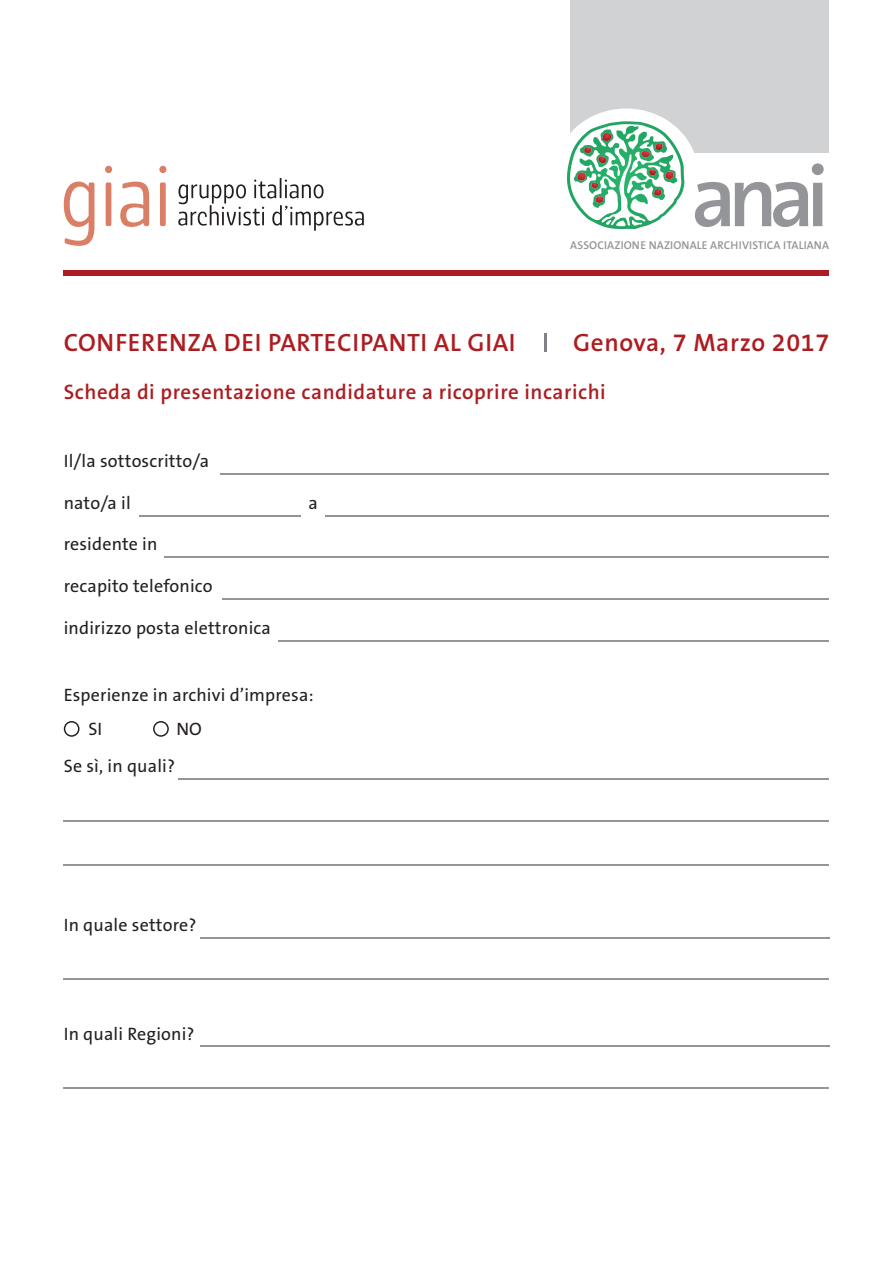
<style>
.page{position:relative;width:893px;height:1263px;background:#fff}
.page>*{position:absolute;margin:0;border:0;box-sizing:border-box;transform-origin:0 0}
.t1{font:600 87.3px "The Sans B6";color:#939598}
.t2{font:600 25.2px "The Sans B6";letter-spacing:.025em;color:#ac1d21}
.t3{font:600 21px "The Sans B6";letter-spacing:.025em;color:#ac1d21}
.t4{font:18px/33.3px "The Sans B5 Plain";letter-spacing:.01em;color:#231f20}
.t5{font:600 11.4px "The Sans B6";letter-spacing:.01em;color:#939598}
</style>
<div class="page">
<div style="left:571px;top:0;width:258px;height:153px;background:#d1d2d4"></div>
<svg style="left:567px;top:108px;width:127px;height:122px"></svg>
<div style="left:64px;top:270px;width:765px;height:5px;background:#ac1d21"></div>
<svg style="left:64px;top:182px;width:30px;height:64px"></svg>
<svg style="left:105px;top:166px;width:7px;height:60px"></svg>
<svg style="left:120px;top:182px;width:29px;height:45px"></svg>
<svg style="left:159px;top:166px;width:7px;height:60px"></svg>
<svg style="left:178px;top:178px;width:186px;height:53px"></svg>
<hr style="left:220px;top:473px;width:609px;height:2px;background:#939598">
<hr style="left:165px;top:557px;width:664px;height:1px;background:#939598">
<hr style="left:139px;top:515px;width:162px;height:2px;background:#939598">
<hr style="left:326px;top:515px;width:503px;height:2px;background:#939598">
<hr style="left:222px;top:598px;width:607px;height:2px;background:#939598">
<hr style="left:279px;top:640px;width:550px;height:1px;background:#939598">
<hr style="left:64px;top:820px;width:765px;height:2px;background:#939598">
<hr style="left:179px;top:779px;width:650px;height:1px;background:#939598">
<hr style="left:64px;top:978px;width:765px;height:2px;background:#939598">
<hr style="left:200px;top:937px;width:629px;height:1px;background:#939598">
<hr style="left:64px;top:1087px;width:765px;height:1px;background:#939598">
<hr style="left:200px;top:1045px;width:629px;height:2px;background:#939598">
<svg style="left:64px;top:721px;width:16px;height:16px"></svg>
<svg style="left:153px;top:721px;width:16px;height:16px"></svg>
<hr style="left:544px;top:333px;width:3px;height:18px;background:#808285">
<hr style="left:64px;top:864px;width:765px;height:1px;background:#939598">
<h1 class="t1" style="left:691px;top:161px;width:140px">anai</h1>
<p class="t5" style="left:570px;top:240px;width:260px">ASSOCIAZIONE NAZIONALE ARCHIVISTICA ITALIANA</p>
<h2 class="t2" style="left:64px;top:332px;width:453px">CONFERENZA DEI PARTECIPANTI AL GIAI</h2>
<h2 class="t2" style="left:573px;top:332px;width:258px">Genova, 7 Marzo 2017</h2>
<p class="t3" style="left:64px;top:383px;width:544px">Scheda di presentazione candidature a ricoprire incarichi</p>
<p class="t4" style="left:64px;top:446px;width:147px">Il/la sottoscritto/a</p>
<p class="t4" style="left:64px;top:487px;width:69px">nato/a il</p>
<p class="t4" style="left:309px;top:487px;width:11px">a</p>
<p class="t4" style="left:64px;top:529px;width:95px">residente in</p>
<p class="t4" style="left:64px;top:571px;width:150px">recapito telefonico</p>
<p class="t4" style="left:64px;top:613px;width:209px">indirizzo posta elettronica</p>
<p class="t4" style="left:88px;top:680px;width:227px;text-indent:-25px">Esperienze in archivi d’impresa:<br>SI</p>
<p class="t4" style="left:176px;top:713px;width:27px">NO</p>
<p class="t4" style="left:64px;top:751px;width:113px">Se sì, in quali?</p>
<p class="t4" style="left:64px;top:910px;width:134px">In quale settore?</p>
<p class="t4" style="left:64px;top:1019px;width:132px">In quali Regioni?</p>
</div>
